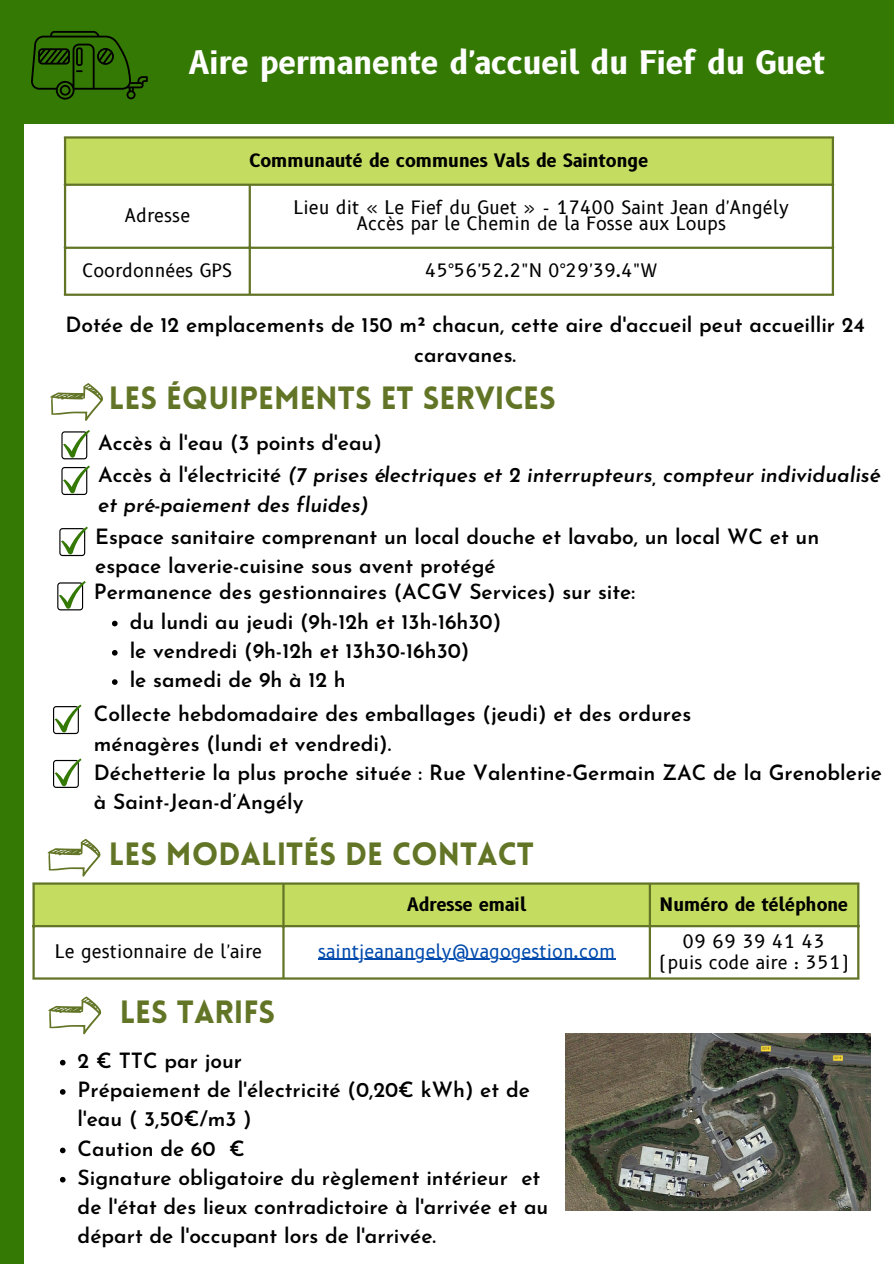
<style>
.page{position:relative;width:894px;height:1264px;background:#fff}
.page>*{position:absolute;margin:0;border:0;box-sizing:border-box;transform-origin:0 0}
.t1{font:900 31.5px "Lovelo";color:#627526}
.t2{font:700 31.5px "B612";color:#fff}
.t3{font:600 21px/29.2px "Josefin Sans";color:#000}
.t4{font:italic 600 21px/32.8px "Josefin Sans";color:#000}
.t5{font:18px/15.8px "B612";color:#000;text-align:center}
.t6{font:700 18px "B612";color:#000}
.t7{font:18px "B612";color:#004aad}
.s1{font-style:normal}
</style>
<div class="page">
<div style="left:0;top:0;width:893px;height:123px;background:#357905"></div>
<div style="left:0;top:106px;width:24px;height:1157px;background:#357905"></div>
<svg style="left:31px;top:31px;width:117px;height:69px"></svg>
<div style="left:65px;top:137px;width:767px;height:48px;background:#c4dd61"></div>
<hr style="left:64px;top:139px;width:2px;height:154px;background:#627526">
<hr style="left:248px;top:186px;width:3px;height:107px;background:#627526">
<hr style="left:831px;top:139px;width:2px;height:154px;background:#627526">
<hr style="left:64px;top:136px;width:769px;height:3px;background:#627526">
<hr style="left:64px;top:184px;width:769px;height:2px;background:#627526">
<hr style="left:64px;top:247px;width:769px;height:2px;background:#627526">
<hr style="left:64px;top:293px;width:769px;height:3px;background:#627526">
<svg style="left:48px;top:996px;width:53px;height:38px"></svg>
<svg style="left:48px;top:838px;width:53px;height:38px"></svg>
<svg style="left:60px;top:1059px;width:6px;height:6px"></svg>
<svg style="left:60px;top:1089px;width:6px;height:5px"></svg>
<svg style="left:60px;top:1147px;width:6px;height:6px"></svg>
<svg style="left:60px;top:1176px;width:6px;height:6px"></svg>
<div style="left:35px;top:884px;width:821px;height:41px;background:#c4dd61"></div>
<hr style="left:318px;top:958px;width:297px;height:1px;background:#004aad">
<hr style="left:32px;top:884px;width:3px;height:93px;background:#627526">
<hr style="left:282px;top:884px;width:2px;height:93px;background:#627526">
<hr style="left:648px;top:884px;width:2px;height:93px;background:#627526">
<hr style="left:856px;top:884px;width:3px;height:93px;background:#627526">
<hr style="left:32px;top:882px;width:827px;height:2px;background:#627526">
<hr style="left:32px;top:925px;width:827px;height:2px;background:#627526">
<hr style="left:32px;top:977px;width:827px;height:2px;background:#627526">
<svg style="left:50px;top:383px;width:53px;height:38px"></svg>
<svg style="left:61px;top:430px;width:29px;height:29px"></svg>
<svg style="left:59px;top:526px;width:29px;height:30px"></svg>
<svg style="left:61px;top:465px;width:29px;height:30px"></svg>
<svg style="left:57px;top:581px;width:29px;height:29px"></svg>
<svg style="left:53px;top:704px;width:28px;height:30px"></svg>
<svg style="left:112px;top:620px;width:6px;height:6px"></svg>
<svg style="left:112px;top:650px;width:6px;height:5px"></svg>
<svg style="left:112px;top:679px;width:6px;height:6px"></svg>
<svg style="left:53px;top:758px;width:28px;height:30px"></svg>
<img style="left:565px;top:1033px;width:305px;height:177px">
<h1 class="t2" style="left:189px;top:43px;width:637px">Aire permanente d'accueil du Fief du Guet</h1>
<p class="t6" style="left:249px;top:149px;width:400px">Communauté de communes Vals de Saintonge</p>
<p class="t5" style="left:124px;top:207px;width:67px">Adresse</p>
<p class="t5" style="left:293px;top:200px;width:497px">Lieu dit « Le Fief du Guet » - 17400 Saint Jean d'Angély<br>Accès par le Chemin de la Fosse aux Loups</p>
<p class="t5" style="left:83px;top:263px;width:151px">Coordonnées GPS</p>
<p class="t5" style="left:425px;top:263px;width:234px">45°56'52.2"N 0°29'39.4"W</p>
<p class="t3" style="left:65px;top:312px;width:800px;text-align:center">Dotée de 12 emplacements de 150 m² chacun, cette aire d'accueil peut accueillir 24 caravanes.</p>
<h1 class="t1" style="left:109px;top:386px;width:448px">LES ÉQUIPEMENTS ET SERVICES</h1>
<p class="t4" style="left:98px;top:428px;width:782px"><span class="s1">Accès à l'eau (3 points d'eau)<br>Accès à l'électricité</span> (7 prises électriques et 2 interrupteurs, compteur individualisé</p>
<p class="t4" style="left:98px;top:490px;width:272px">et pré-paiement des fluides)</p>
<p class="t3" style="left:95px;top:523px;width:725px">Espace sanitaire comprenant un local douche et lavabo, un local WC et un espace laverie-cuisine sous avent protégé</p>
<p class="t3" style="left:130px;top:579px;width:507px;text-indent:-36px">Permanence des gestionnaires (ACGV Services) sur site: du lundi au jeudi (9h-12h et 13h-16h30)<br>le vendredi (9h-12h et 13h30-16h30)<br>le samedi de 9h à 12 h</p>
<p class="t3" style="left:94px;top:701px;width:598px">Collecte hebdomadaire des emballages (jeudi) et des ordures ménagères (lundi et vendredi).</p>
<p class="t3" style="left:94px;top:760px;width:789px">Déchetterie la plus proche située : Rue Valentine-Germain ZAC de la Grenoblerie à Saint-Jean-d’Angély</p>
<h1 class="t1" style="left:109px;top:841px;width:426px">LES MODALITÉS DE CONTACT</h1>
<p class="t6" style="left:407px;top:893px;width:121px">Adresse email</p>
<p class="t6" style="left:659px;top:893px;width:190px">Numéro de téléphone</p>
<p class="t5" style="left:55px;top:943px;width:208px">Le gestionnaire de l'aire</p>
<p class="t7" style="left:318px;top:940px;width:298px">saintjeanangely@vagogestion.com</p>
<p class="t5" style="left:659px;top:931px;width:191px;line-height:21.3px">09 69 39 41 43 (puis code aire : 351)</p>
<h1 class="t1" style="left:120px;top:999px;width:157px">LES TARIFS</h1>
<p class="t3" style="left:78px;top:1047px;width:472px">2 € TTC par jour<br>Prépaiement de l'électricité (0,20€ kWh) et de l'eau ( 3,50€/m3 )<br>Caution de 60 €<br>Signature obligatoire du règlement intérieur et de l'état des lieux contradictoire à l'arrivée et au départ de l'occupant lors de l'arrivée.</p>
</div>
